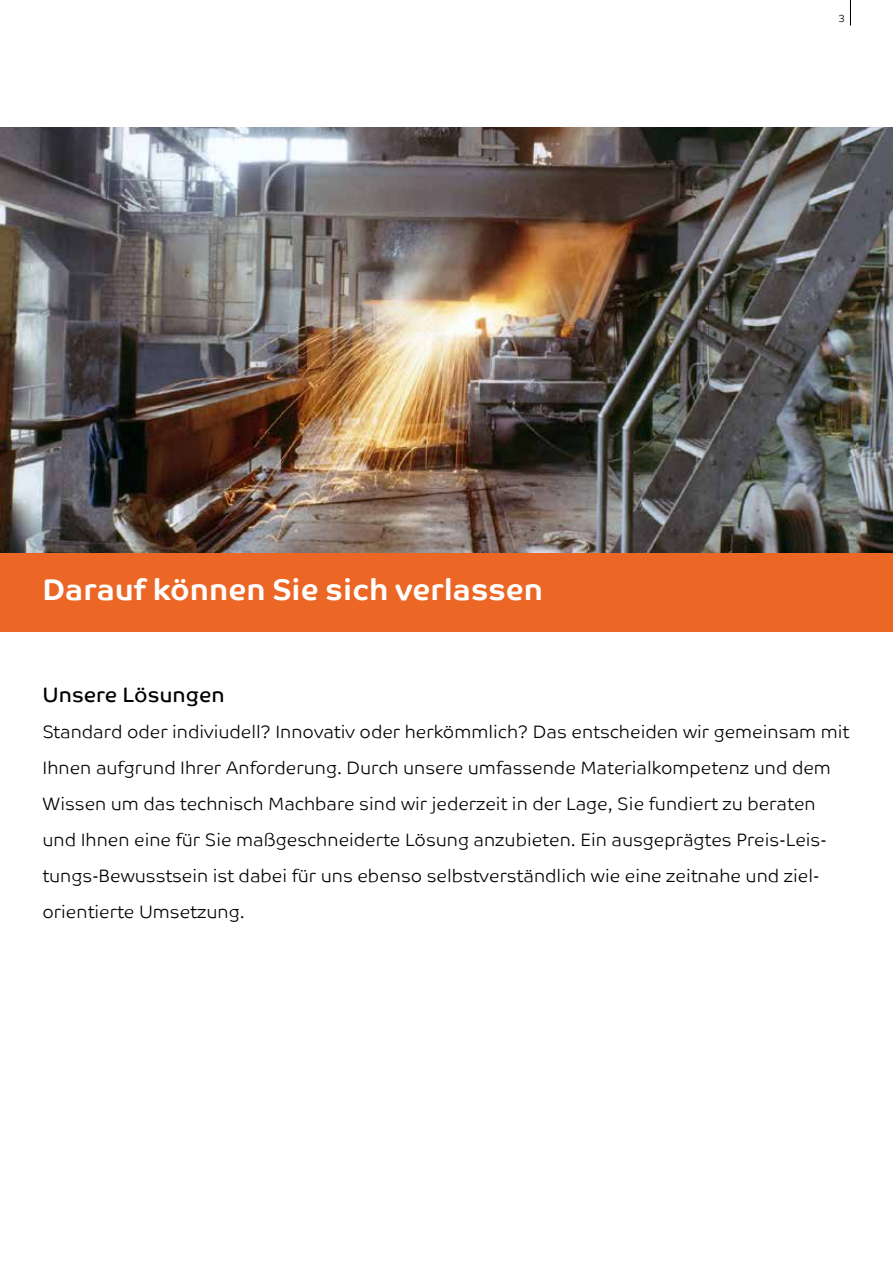
<style>
.page{position:relative;width:893px;height:1263px;background:#fff}
.page>*{position:absolute;margin:0;border:0;box-sizing:border-box;transform-origin:0 0}
.t1{font:700 30px "Co Text";color:#fff}
.t2{font:21px "Co Text";color:#000}
.t3{font:300 18px/36px "Co Text";color:#000}
.t4{font:300 10.5px "Co Text";color:#000}
</style>
<div class="page">
<svg style="left:850px;top:0;width:1px;height:26px"></svg>
<img style="left:1px;top:128px;width:892px;height:425px">
<div style="left:1px;top:553px;width:892px;height:78px;background:#ec6725"></div>
<h1 class="t1" style="left:43px;top:572px;width:502px">Darauf können Sie sich verlassen</h1>
<p class="t4" style="left:838px;top:12px;width:8px">3</p>
<p class="t2" style="left:43px;top:682px;width:184px">Unsere Lösungen</p>
<p class="t3" style="left:43px;top:714px;width:808px">Standard oder indiviudell? Innovativ oder herkömmlich? Das entscheiden wir gemeinsam mit Ihnen aufgrund Ihrer Anforderung. Durch unsere umfassende Materialkompetenz und dem Wissen um das technisch Machbare sind wir jederzeit in der Lage, Sie fundiert zu beraten und Ihnen eine für Sie maßgeschneiderte Lösung anzubieten. Ein ausgeprägtes Preis-Leis&shy;tungs-Bewusstsein ist dabei für uns ebenso selbstverständlich wie eine zeitnahe und ziel&shy;orientierte Umsetzung.</p>
</div>
